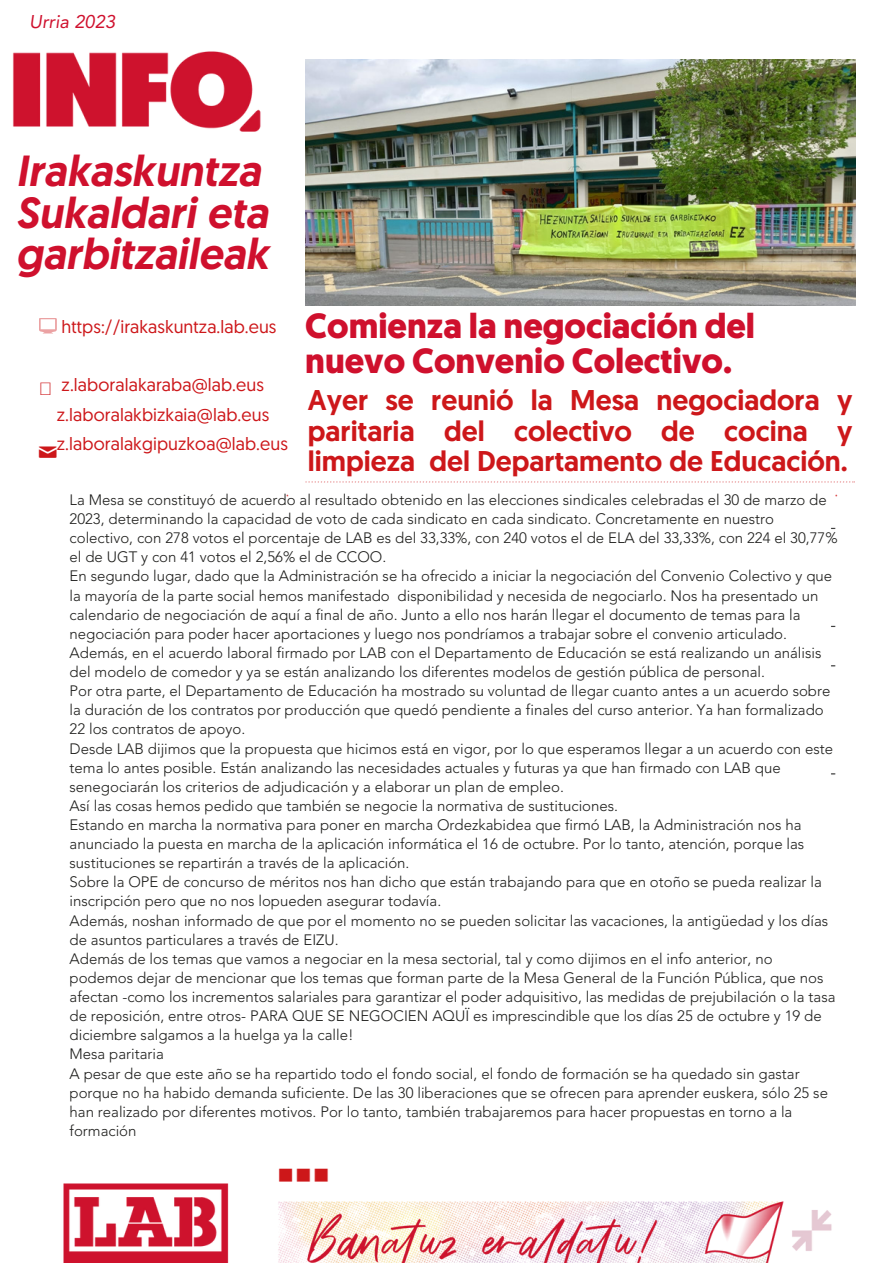
<style>
.page{position:relative;width:893px;height:1264px;background:#fff}
.page>*{position:absolute;margin:0;border:0;box-sizing:border-box;transform-origin:0 0}
.t1{font:italic 500 43.5px/41.5px "Geomanist";color:#cf102d}
.t2{font:700 34.95px/35.2px "Geomanist";color:#cf102d}
.t3{font:500 28.5px/30.6px "Geomanist";color:#cd171a;text-align:justify}
.t4{font:19.5px "entypo";color:#cd171a}
.t5{font:italic 18.3px "Avenir LT Std";letter-spacing:.005em;color:#cf102d}
.t6{font:18px "Geomanist";letter-spacing:.005em;color:#cd171a}
.t7{font:300 15px/19px "Avenir LT Std";color:#1d1d1b}
</style>
<div class="page">
<img style="left:12px;top:51px;width:844px;height:1211px">
<div style="left:305px;top:35px;width:550px;height:258px;background:#fff"></div>
<svg style="left:39px;top:318px;width:18px;height:15px"></svg>
<svg style="left:305px;top:481px;width:550px;height:1px"></svg>
<img style="left:305px;top:60px;width:550px;height:246px">
<svg style="left:41px;top:382px;width:10px;height:13px"></svg>
<p class="t5" style="left:29px;top:14px;width:88px">Urria 2023</p>
<p class="t1" style="left:16px;top:154px;width:246px">Irakaskuntza</p>
<p class="t1" style="left:16px;top:196px;width:254px">Sukaldari eta garbitzaileak</p>
<p class="t6" style="left:62px;top:319px;width:216px">https://irakaskuntza.lab.eus</p>
<p class="t6" style="left:62px;top:378px;width:204px">z.laboralakaraba@lab.eus</p>
<p class="t6" style="left:57px;top:407px;width:214px">z.laboralakbizkaia@lab.eus</p>
<p class="t6" style="left:57px;top:436px;width:232px">z.laboralakgipuzkoa@lab.eus</p>
<p class="t4" style="left:39px;top:442px;width:20px">✉</p>
<p class="t2" style="left:305px;top:312px;width:451px">Comienza la negociación del nuevo Convenio Colectivo.</p>
<p class="t3" style="left:308px;top:387px;width:546px">Ayer se reunió la Mesa negociadora y paritaria del colectivo de cocina y limpieza del Departamento de Educación.</p>
<p class="t7" style="left:70px;top:491px;width:769px">La Mesa se constituyó de acuerdo al resultado obtenido en las elecciones sindicales celebradas el 30 de marzo de 2023, determinando la capacidad de voto de cada sindicato en cada sindicato. Concretamente en nuestro colectivo, con 278 votos el porcentaje de LAB es del 33,33%, con 240 votos el de ELA del 33,33%, con 224 el 30,77% el de UGT y con 41 votos el 2,56% el de CCOO.</p>
<p class="t7" style="left:70px;top:568px;width:764px">En segundo lugar, dado que la Administración se ha ofrecido a iniciar la negociación del Convenio Colectivo y que la mayoría de la parte social hemos manifestado disponibilidad y necesida de negociarlo. Nos ha presentado un calendario de negociación de aquí a final de año. Junto a ello nos harán llegar el documento de temas para la negociación para poder hacer aportaciones y luego nos pondríamos a trabajar sobre el convenio articulado.</p>
<p class="t7" style="left:70px;top:644px;width:753px">Además, en el acuerdo laboral firmado por LAB con el Departamento de Educación se está realizando un análisis del modelo de comedor y ya se están analizando los diferentes modelos de gestión pública de personal.</p>
<p class="t7" style="left:70px;top:682px;width:762px">Por otra parte, el Departamento de Educación ha mostrado su voluntad de llegar cuanto antes a un acuerdo sobre la duración de los contratos por producción que quedó pendiente a finales del curso anterior. Ya han formalizado<br>22 los contratos de apoyo.</p>
<p class="t7" style="left:70px;top:740px;width:765px">Desde LAB dijimos que la propuesta que hicimos está en vigor, por lo que esperamos llegar a un acuerdo con este tema lo antes posible. Están analizando las necesidades actuales y futuras ya que han firmado con LAB que senegociarán los criterios de adjudicación y a elaborar un plan de empleo.</p>
<p class="t7" style="left:70px;top:797px;width:550px">Así las cosas hemos pedido que también se negocie la normativa de sustituciones.</p>
<p class="t7" style="left:70px;top:816px;width:736px">Estando en marcha la normativa para poner en marcha Ordezkabidea que firmó LAB, la Administración nos ha anunciado la puesta en marcha de la aplicación informática el 16 de octubre. Por lo tanto, atención, porque las sustituciones se repartirán a través de la aplicación.</p>
<p class="t7" style="left:70px;top:874px;width:753px">Sobre la OPE de concurso de méritos nos han dicho que están trabajando para que en otoño se pueda realizar la inscripción pero que no nos lopueden asegurar todavía.</p>
<p class="t7" style="left:70px;top:912px;width:760px">Además, noshan informado de que por el momento no se pueden solicitar las vacaciones, la antigüedad y los días de asuntos particulares a través de EIZU.</p>
<p class="t7" style="left:70px;top:950px;width:767px">Además de los temas que vamos a negociar en la mesa sectorial, tal y como dijimos en el info anterior, no podemos dejar de mencionar que los temas que forman parte de la Mesa General de la Función Pública, que nos afectan -como los incrementos salariales para garantizar el poder adquisitivo, las medidas de prejubilación o la tasa de reposición, entre otros- PARA QUE SE NEGOCIEN AQUÏ es imprescindible que los días 25 de octubre y 19 de diciembre salgamos a la huelga ya la calle!</p>
<p class="t7" style="left:70px;top:1046px;width:96px">Mesa paritaria</p>
<p class="t7" style="left:70px;top:1065px;width:759px">A pesar de que este año se ha repartido todo el fondo social, el fondo de formación se ha quedado sin gastar porque no ha habido demanda suficiente. De las 30 liberaciones que se ofrecen para aprender euskera, sólo 25 se han realizado por diferentes motivos. Por lo tanto, también trabajaremos para hacer propuestas en torno a la formación</p>
</div>
